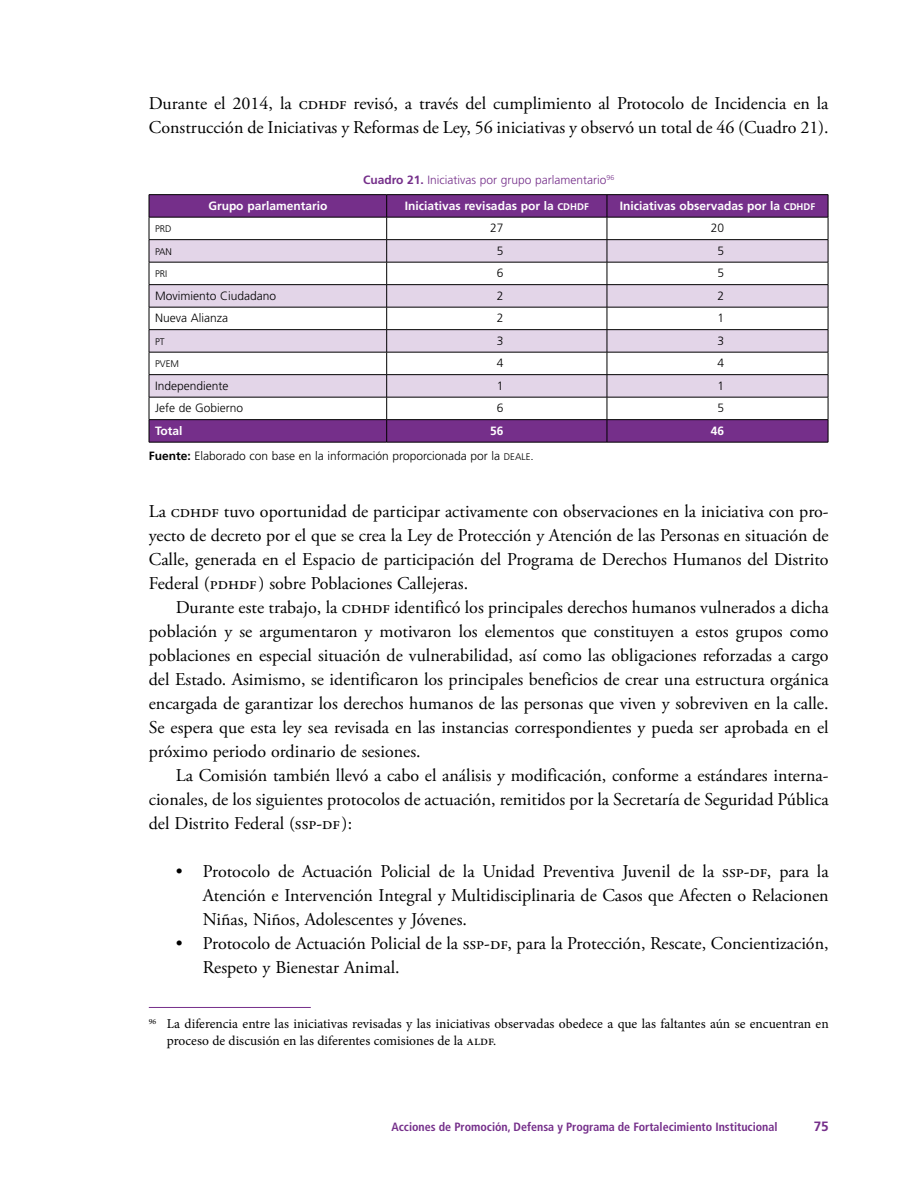
<style>
.page{position:relative;width:918px;height:1188px;background:#fff}
.page>*{position:absolute;margin:0;border:0;box-sizing:border-box;transform-origin:0 0}
.t1{font:18px/24px "Adobe Garamond Pro";letter-spacing:-.005em;color:#000;text-align:justify}
.t2{font:13.5px/16.5px "Minion Pro";color:#000}
.t3{font:700 13.5px "Frutiger LT Std";color:#752f8a}
.t4{font:300 12px "Frutiger LT Std";color:#000}
.t5{font:700 12px "Frutiger LT Std";color:#fff}
.t6{font:700 condensed 12px "Frutiger LT Std";color:#752f8a}
.t7{font:300 12px "Frutiger LT Std";color:#752f8a}
.t8{font:9.6px "Frutiger LT Std Light SC800";color:#000}
.s1{font-weight:700}
.s2{font-family:"Frutiger LT Std Bold SC800";font-weight:400;font-size:9.6px}
.s3{font-family:"Frutiger LT Std Light SC800";font-weight:400;font-size:9.6px}
.s4{font-family:"Frutiger LT Std Light SC800";font-weight:400}
</style>
<div class="page">
<svg style="left:150px;top:195px;width:678px;height:247px;fill:#752f8a"></svg>
<svg style="left:150px;top:240px;width:678px;height:157px;fill:#e3d5e8"></svg>
<hr style="left:149px;top:194px;width:238px;height:1px;background:#000">
<hr style="left:387px;top:194px;width:220px;height:1px;background:#000">
<hr style="left:607px;top:194px;width:221px;height:1px;background:#000">
<hr style="left:149px;top:217px;width:238px;height:1px;background:#000">
<hr style="left:387px;top:217px;width:220px;height:1px;background:#000">
<hr style="left:607px;top:217px;width:221px;height:1px;background:#000">
<hr style="left:149px;top:239px;width:238px;height:1px;background:#000">
<hr style="left:387px;top:239px;width:220px;height:1px;background:#000">
<hr style="left:607px;top:239px;width:221px;height:1px;background:#000">
<hr style="left:149px;top:262px;width:238px;height:1px;background:#000">
<hr style="left:387px;top:262px;width:220px;height:1px;background:#000">
<hr style="left:607px;top:262px;width:221px;height:1px;background:#000">
<hr style="left:149px;top:284px;width:238px;height:1px;background:#000">
<hr style="left:387px;top:284px;width:220px;height:1px;background:#000">
<hr style="left:607px;top:284px;width:221px;height:1px;background:#000">
<hr style="left:149px;top:307px;width:238px;height:1px;background:#000">
<hr style="left:387px;top:307px;width:220px;height:1px;background:#000">
<hr style="left:607px;top:307px;width:221px;height:1px;background:#000">
<hr style="left:149px;top:329px;width:238px;height:1px;background:#000">
<hr style="left:387px;top:329px;width:220px;height:1px;background:#000">
<hr style="left:607px;top:329px;width:221px;height:1px;background:#000">
<hr style="left:149px;top:352px;width:238px;height:1px;background:#000">
<hr style="left:387px;top:352px;width:220px;height:1px;background:#000">
<hr style="left:607px;top:352px;width:221px;height:1px;background:#000">
<hr style="left:149px;top:374px;width:238px;height:1px;background:#000">
<hr style="left:387px;top:374px;width:220px;height:1px;background:#000">
<hr style="left:607px;top:374px;width:221px;height:1px;background:#000">
<hr style="left:149px;top:397px;width:238px;height:1px;background:#000">
<hr style="left:387px;top:397px;width:220px;height:1px;background:#000">
<hr style="left:607px;top:397px;width:221px;height:1px;background:#000">
<hr style="left:149px;top:419px;width:238px;height:1px;background:#000">
<svg style="left:149px;top:195px;width:1px;height:247px"></svg>
<hr style="left:387px;top:419px;width:220px;height:1px;background:#000">
<svg style="left:386px;top:195px;width:1px;height:247px"></svg>
<hr style="left:607px;top:419px;width:221px;height:1px;background:#000">
<svg style="left:607px;top:195px;width:1px;height:247px"></svg>
<svg style="left:828px;top:195px;width:1px;height:247px"></svg>
<hr style="left:149px;top:442px;width:238px;height:1px;background:#000">
<hr style="left:387px;top:442px;width:220px;height:1px;background:#000">
<hr style="left:607px;top:442px;width:221px;height:1px;background:#000">
<hr style="left:149px;top:1007px;width:162px;height:1px;background:#752f8a">
<p class="t1" style="left:149px;top:92px;width:681px">Durante el 2014, la cdhdf revisó, a través del cumplimiento al Protocolo de Incidencia en la<br>Construcción de Iniciativas y Reformas de Ley, 56 iniciativas y observó un total de 46 (Cuadro 21).</p>
<p class="t7" style="left:363px;top:173px;width:253px"><span class="s1">Cuadro 21.</span> Iniciativas por grupo parlamentario<sup>96</sup></p>
<p class="t5" style="left:208px;top:198px;width:121px">Grupo parlamentario</p>
<p class="t5" style="left:405px;top:198px;width:185px">Iniciativas revisadas por la <span class="s2">cdhdf</span></p>
<p class="t5" style="left:620px;top:198px;width:197px">Iniciativas observadas por la <span class="s2">cdhdf</span></p>
<p class="t8" style="left:155px;top:223px;width:18px">PRD</p>
<p class="t4" style="left:490px;top:221px;width:15px">27</p>
<p class="t4" style="left:711px;top:221px;width:15px">20</p>
<p class="t8" style="left:155px;top:246px;width:18px">PAN</p>
<p class="t4" style="left:497px;top:244px;width:8px">5</p>
<p class="t4" style="left:718px;top:244px;width:8px">5</p>
<p class="t8" style="left:155px;top:268px;width:14px">PRI</p>
<p class="t4" style="left:497px;top:266px;width:8px">6</p>
<p class="t4" style="left:718px;top:266px;width:8px">5</p>
<p class="t4" style="left:155px;top:289px;width:123px">Movimiento Ciudadano</p>
<p class="t4" style="left:497px;top:289px;width:8px">2</p>
<p class="t4" style="left:718px;top:289px;width:8px">2</p>
<p class="t4" style="left:155px;top:311px;width:75px">Nueva Alianza</p>
<p class="t4" style="left:497px;top:311px;width:8px">2</p>
<p class="t4" style="left:718px;top:311px;width:8px">1</p>
<p class="t8" style="left:155px;top:336px;width:11px">PT</p>
<p class="t4" style="left:497px;top:334px;width:8px">3</p>
<p class="t4" style="left:718px;top:334px;width:8px">3</p>
<p class="t8" style="left:155px;top:358px;width:25px">PVEM</p>
<p class="t4" style="left:497px;top:356px;width:8px">4</p>
<p class="t4" style="left:718px;top:356px;width:8px">4</p>
<p class="t4" style="left:155px;top:379px;width:75px">Independiente</p>
<p class="t4" style="left:497px;top:379px;width:8px">1</p>
<p class="t4" style="left:718px;top:379px;width:8px">1</p>
<p class="t4" style="left:155px;top:401px;width:90px">Jefe de Gobierno</p>
<p class="t4" style="left:497px;top:401px;width:8px">6</p>
<p class="t4" style="left:718px;top:401px;width:8px">5</p>
<p class="t5" style="left:155px;top:423px;width:29px">Total</p>
<p class="t5" style="left:490px;top:423px;width:15px">56</p>
<p class="t5" style="left:711px;top:423px;width:15px">46</p>
<p class="t4" style="left:149px;top:449px;width:386px"><span class="s1">Fuente:</span> Elaborado con base en la información proporcionada por la <span class="s3">DEALE</span><span class="s4">.</span></p>
<p class="t1" style="left:149px;top:500px;width:681px">La cdhdf tuvo oportunidad de participar activamente con observaciones en la iniciativa con pro&shy;yecto de decreto por el que se crea la Ley de Protección y Atención de las Personas en situación de Calle, generada en el Espacio de participación del Programa de Derechos Humanos del Distrito Federal (pdhdf ) sobre Poblaciones Callejeras.</p>
<p class="t1" style="left:149px;top:596px;width:682px;text-indent:27px">Durante este trabajo, la cdhdf identificó los principales derechos humanos vulnerados a dicha población y se argumentaron y motivaron los elementos que constituyen a estos grupos como poblaciones en especial situación de vulnerabilidad, así como las obligaciones reforzadas a cargo del Estado. Asimismo, se identificaron los principales beneficios de crear una estructura orgánica encargada de garantizar los derechos humanos de las personas que viven y sobreviven en la calle.<br>Se espera que esta ley sea revisada en las instancias correspondientes y pueda ser aprobada en el próximo periodo ordinario de sesiones.</p>
<p class="t1" style="left:149px;top:764px;width:682px;text-indent:27px">La Comisión también llevó a cabo el análisis y modificación, conforme a estándares interna&shy;cionales, de los siguientes protocolos de actuación, remitidos por la Secretaría de Seguridad Pública del Distrito Federal (ssp-df ):</p>
<p class="t1" style="left:203px;top:860px;width:628px;text-indent:-27px">• Protocolo de Actuación Policial de la Unidad Preventiva Juvenil de la ssp-df, para la Atención e Intervención Integral y Multidisciplinaria de Casos que Afecten o Relacionen Niñas, Niños, Adolescentes y Jóvenes.</p>
<p class="t1" style="left:203px;top:932px;width:627px;text-indent:-27px">• Protocolo de Actuación Policial de la ssp-df, para la Protección, Rescate, Concientización,<br>Respeto y Bienestar Animal.</p>
<p class="t2" style="left:167px;top:1016px;width:663px;text-indent:-18px"><sup>96</sup> La diferencia entre las iniciativas revisadas y las iniciativas observadas obedece a que las faltantes aún se encuentran en proceso de discusión en las diferentes comisiones de la aldf.</p>
<p class="t6" style="left:391px;top:1119px;width:388px">Acciones de Promoción, Defensa y Programa de Fortalecimiento Institucional</p>
<p class="t3" style="left:814px;top:1118px;width:17px">75</p>
</div>
